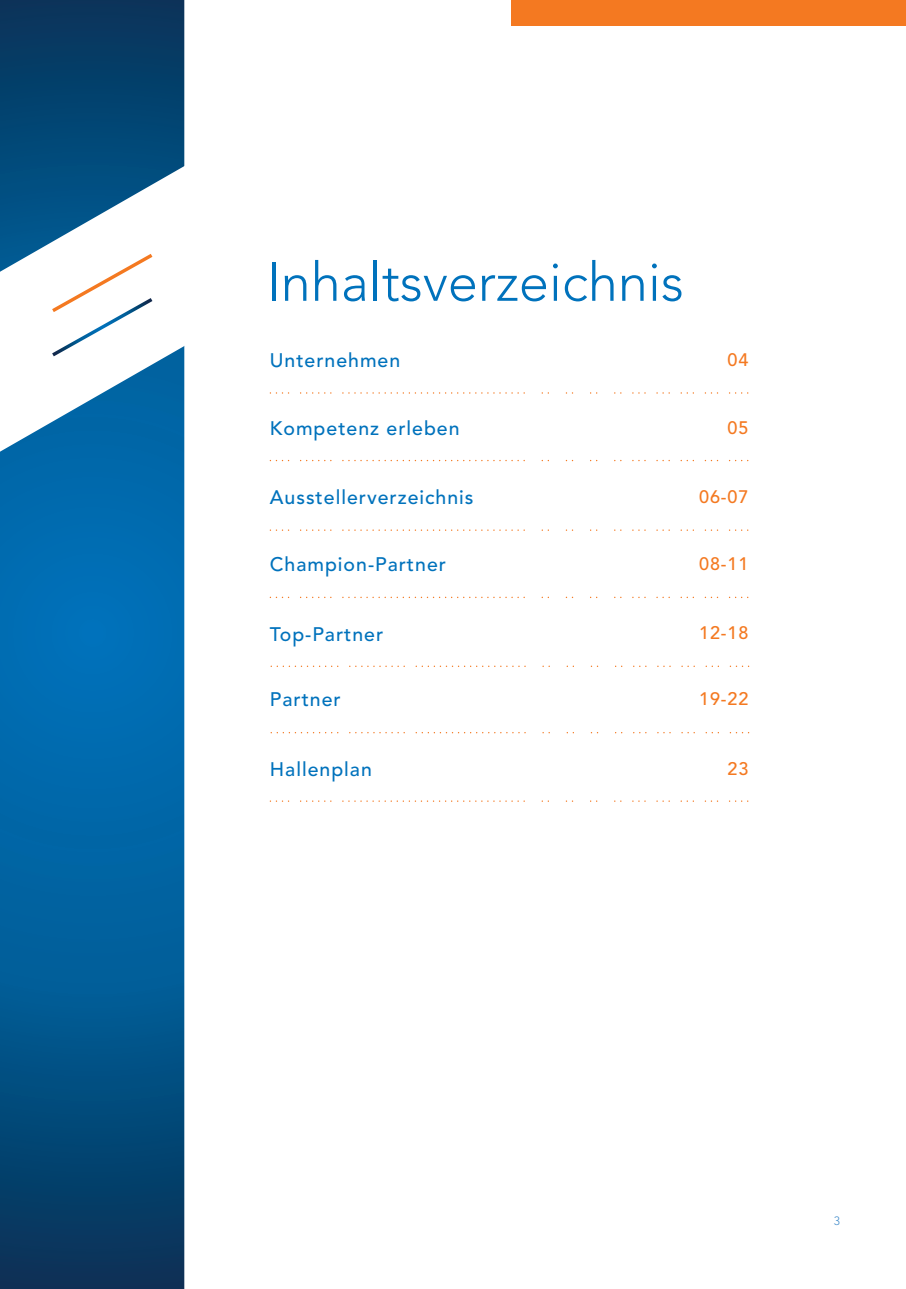
<style>
.page{position:relative;width:906px;height:1289px;background:#fff}
.page>*{position:absolute;margin:0;border:0;box-sizing:border-box;transform-origin:0 0}
.t1{font:300 54px "Avenir LT Pro";color:#0072bc}
.t2{font:500 19.5px "Avenir LT Pro";letter-spacing:.05em;color:#0072bc}
.t3{font:500 18px "Avenir LT Pro";letter-spacing:.05em;color:#f47921}
.t4{font:300 12px "Avenir LT Pro";color:#448dcb}
</style>
<div class="page">
<svg style="left:0;top:0;width:184px;height:1288px;background:#02558d"></svg>
<svg style="left:0;top:136px;width:185px;height:424px"></svg>
<svg style="left:270px;top:392px;width:478px;height:2px"></svg>
<svg style="left:270px;top:460px;width:478px;height:1px"></svg>
<svg style="left:270px;top:529px;width:478px;height:2px"></svg>
<svg style="left:270px;top:596px;width:478px;height:2px"></svg>
<svg style="left:271px;top:665px;width:477px;height:2px"></svg>
<svg style="left:271px;top:732px;width:477px;height:1px"></svg>
<svg style="left:270px;top:800px;width:478px;height:2px"></svg>
<svg style="left:48px;top:251px;width:108px;height:105px"></svg>
<div style="left:511px;top:0;width:395px;height:26px;background:#f47921"></div>
<h1 class="t1" style="left:267px;top:260px;width:419px">Inhaltsverzeichnis</h1>
<p class="t2" style="left:270px;top:352px;width:132px">Unternehmen</p>
<p class="t3" style="left:727px;top:352px;width:22px">04</p>
<p class="t2" style="left:270px;top:420px;width:191px">Kompetenz erleben</p>
<p class="t3" style="left:727px;top:420px;width:22px">05</p>
<p class="t2" style="left:270px;top:489px;width:205px">Ausstellerverzeichnis</p>
<p class="t3" style="left:699px;top:489px;width:51px">06-07</p>
<p class="t2" style="left:270px;top:556px;width:178px">Champion-Partner</p>
<p class="t3" style="left:699px;top:556px;width:51px">08-11</p>
<p class="t2" style="left:270px;top:625px;width:115px">Top-Partner</p>
<p class="t3" style="left:699px;top:625px;width:51px">12-18</p>
<p class="t2" style="left:270px;top:691px;width:72px">Partner</p>
<p class="t3" style="left:699px;top:691px;width:51px">19-22</p>
<p class="t2" style="left:270px;top:761px;width:103px">Hallenplan</p>
<p class="t3" style="left:727px;top:761px;width:22px">23</p>
<p class="t4" style="left:834px;top:1215px;width:8px">3</p>
</div>
